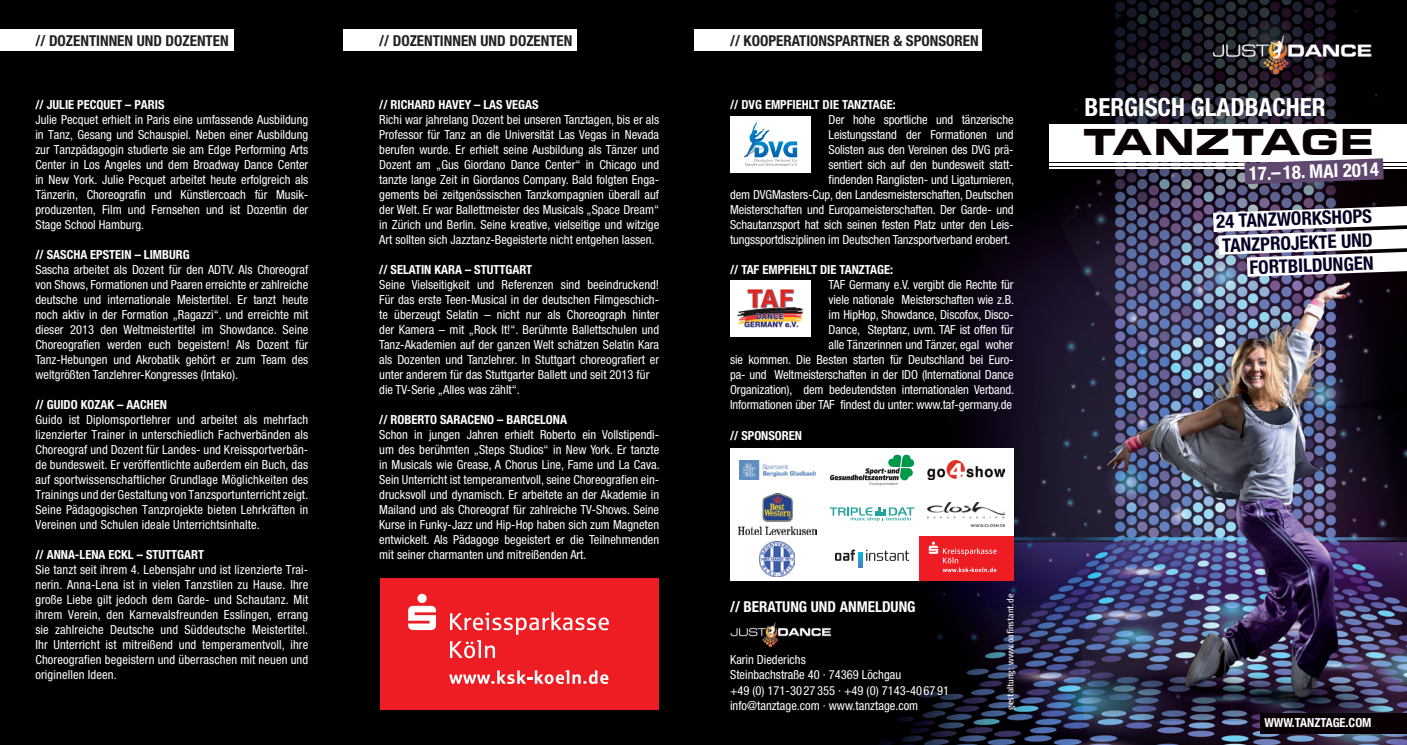
<style>
.page{position:relative;width:1407px;height:745px;background:#fff}
.page>*{position:absolute;margin:0;border:0;box-sizing:border-box;transform-origin:0 0}
.t1{font:38.75px "Eurostile T Blac Exte";letter-spacing:-.005em;color:#080005}
.t2{font:700 condensed 25px "Helvetica Neue";color:#fff}
.t3{font:700 condensed 18.75px/23.5px "Helvetica Neue";color:#040124;text-align:right}
.t4{font:700 condensed 18.75px "Helvetica Neue";color:#fff}
.t5{font:700 condensed 15px "Helvetica Neue LT Std";color:#231f20}
.t6{font:700 condensed 15px "Helvetica Neue";color:#fff}
.t7{font:15px "Minion Pro";color:#231f20}
.t8{font:condensed 12.5px/15px "Helvetica Neue";color:#fff;text-align:justify}
.t9{font:700 condensed 12.5px "Helvetica Neue";color:#fff}
.t10{font:condensed 8.75px "Signa Pro";letter-spacing:-.01em;color:#fff}
</style>
<div class="page">
<div style="left:0;top:0;width:1407px;height:744px;background:#000"></div>
<img style="left:878px;top:0;width:529px;height:744px">
<img style="left:1212px;top:35px;width:159px;height:38px">
<svg style="left:1213px;top:206px;width:194px;height:70px;background:#d2d1d7"></svg>
<div style="left:1049px;top:124px;width:358px;height:37px;background:#fff"></div>
<hr style="left:1049px;top:163px;width:358px;height:3px;background:#fff">
<hr style="left:1049px;top:167px;width:358px;height:1px;background:#fff">
<svg style="left:1244px;top:158px;width:139px;height:26px;background:#6a5676"></svg>
<div style="left:1260px;top:713px;width:147px;height:20px;background:#080005"></div>
<div style="left:730px;top:448px;width:283px;height:132px;background:#fff"></div>
<img style="left:739px;top:460px;width:77px;height:19px">
<img style="left:738px;top:493px;width:79px;height:41px">
<img style="left:760px;top:541px;width:35px;height:34px">
<svg style="left:830px;top:454px;width:84px;height:31px"></svg>
<svg style="left:830px;top:507px;width:84px;height:14px"></svg>
<svg style="left:835px;top:549px;width:20px;height:11px"></svg>
<svg style="left:858px;top:552px;width:4px;height:15px"></svg>
<svg style="left:866px;top:549px;width:43px;height:11px"></svg>
<img style="left:927px;top:460px;width:78px;height:19px">
<img style="left:928px;top:502px;width:77px;height:24px">
<div style="left:919px;top:536px;width:94px;height:44px;background:#ee1d23"></div>
<svg style="left:929px;top:541px;width:67px;height:30px"></svg>
<div style="left:730px;top:116px;width:81px;height:57px;background:#fff"></div>
<div style="left:730px;top:280px;width:81px;height:56px;background:#fff"></div>
<img style="left:737px;top:289px;width:67px;height:39px">
<svg style="left:744px;top:122px;width:53px;height:44px"></svg>
<div style="left:0;top:30px;width:233px;height:21px;background:#fff"></div>
<div style="left:344px;top:30px;width:233px;height:21px;background:#fff"></div>
<div style="left:694px;top:30px;width:287px;height:21px;background:#fff"></div>
<img style="left:730px;top:622px;width:100px;height:23px">
<div style="left:380px;top:578px;width:279px;height:131px;background:#ee1d23"></div>
<svg style="left:450px;top:612px;width:159px;height:45px"></svg>
<svg style="left:408px;top:593px;width:28px;height:36px"></svg>
<svg style="left:449px;top:670px;width:159px;height:13px"></svg>
<p class="t5" style="left:35px;top:32px;width:195px">// DOZENTINNEN UND DOZENTEN</p>
<p class="t5" style="left:379px;top:32px;width:195px">// DOZENTINNEN UND DOZENTEN</p>
<p class="t5" style="left:730px;top:32px;width:250px">// KOOPERATIONSPARTNER &amp; SPONSOREN</p>
<p class="t7" style="left:770px;top:32px;width:43px">rücken</p>
<p class="t9" style="left:35px;top:97px;width:131px">// JULIE PECQUET – PARIS</p>
<p class="t8" style="left:35px;top:112px;width:274px">Julie Pecquet erhielt in Paris eine umfassende Ausbildung in Tanz, Gesang und Schauspiel. Neben einer Ausbildung zur Tanzpädagogin studierte sie am Edge Performing Arts Center in Los Angeles und dem Broadway Dance Center in New York. Julie Pecquet arbeitet heute erfolgreich als Tänzerin, Choreografin und Künstlercoach für Musik&shy;produzenten, Film und Fernsehen und ist Dozentin der Stage School Hamburg.</p>
<p class="t9" style="left:35px;top:247px;width:156px">// SASCHA EPSTEIN – LIMBURG</p>
<p class="t8" style="left:35px;top:262px;width:274px">Sascha arbeitet als Dozent für den ADTV. Als Choreograf von Shows, Formationen und Paaren erreichte er zahlreiche deutsche und internationale Meistertitel. Er tanzt heute noch aktiv in der Formation „Ragazzi“. und erreichte mit dieser 2013 den Weltmeistertitel im Showdance. Seine Choreografien werden euch begeistern! Als Dozent für Tanz-Hebungen und Akrobatik gehört er zum Team des weltgrößten Tanzlehrer-Kongresses (Intako).</p>
<p class="t9" style="left:35px;top:397px;width:133px">// GUIDO KOZAK – AACHEN</p>
<p class="t8" style="left:35px;top:412px;width:274px">Guido ist Diplomsportlehrer und arbeitet als mehrfach lizenzierter Trainer in unterschiedlich Fachverbänden als Choreograf und Dozent für Landes- und Kreissportverbän&shy;de bundesweit. Er veröffentlichte außerdem ein Buch, das auf sportwissenschaftlicher Grundlage Möglichkeiten des Trainings und der Gestaltung von Tanzsportunterricht zeigt.<br>Seine Pädagogischen Tanzprojekte bieten Lehrkräften in Vereinen und Schulen ideale Unterrichtsinhalte.</p>
<p class="t9" style="left:35px;top:547px;width:170px">// ANNA-LENA ECKL – STUTTGART</p>
<p class="t8" style="left:35px;top:562px;width:274px">Sie tanzt seit ihrem 4. Lebensjahr und ist lizenzierte Trai&shy;nerin. Anna-Lena ist in vielen Tanzstilen zu Hause. Ihre große Liebe gilt jedoch dem Garde- und Schautanz. Mit ihrem Verein, den Karnevalsfreunden Esslingen, errang sie zahlreiche Deutsche und Süddeutsche Meistertitel.<br>Ihr Unterricht ist mitreißend und temperamentvoll, ihre Choreografien begeistern und überraschen mit neuen und originellen Ideen.</p>
<p class="t9" style="left:379px;top:97px;width:161px">// RICHARD HAVEY – LAS VEGAS</p>
<p class="t8" style="left:379px;top:112px;width:281px">Richi war jahrelang Dozent bei unseren Tanztagen, bis er als Professor für Tanz an die Universität Las Vegas in Nevada berufen wurde. Er erhielt seine Ausbildung als Tänzer und Dozent am „Gus Giordano Dance Center“ in Chicago und tanzte lange Zeit in Giordanos Company. Bald folgten Enga&shy;gements bei zeitgenössischen Tanzkompagnien überall auf der Welt. Er war Ballettmeister des Musicals „Space Dream“ in Zürich und Berlin. Seine kreative, vielseitige und witzige Art sollten sich Jazztanz-Begeisterte nicht entgehen lassen.</p>
<p class="t9" style="left:379px;top:262px;width:154px">// SELATIN KARA – STUTTGART</p>
<p class="t8" style="left:379px;top:277px;width:281px;text-align:left">Seine Vielseitigkeit und Referenzen sind beeindruckend!<br>Für das erste Teen-Musical in der deutschen Filmgeschich&shy;te überzeugt Selatin – nicht nur als Choreograph hinter der Kamera – mit „Rock It!“. Berühmte Ballettschulen und Tanz-Akademien auf der ganzen Welt schätzen Selatin Kara als Dozenten und Tanzlehrer. In Stuttgart choreografiert er unter anderem für das Stuttgarter Ballett und seit 2013 für die TV-Serie „Alles was zählt“.</p>
<p class="t9" style="left:379px;top:412px;width:189px">// ROBERTO SARACENO – BARCELONA</p>
<p class="t8" style="left:379px;top:427px;width:282px">Schon in jungen Jahren erhielt Roberto ein Vollstipendi&shy;um des berühmten „Steps Studios“ in New York. Er tanzte in Musicals wie Grease, A Chorus Line, Fame und La Cava.<br>Sein Unterricht ist temperamentvoll, seine Choreografien ein&shy;drucksvoll und dynamisch. Er arbeitete an der Akademie in Mailand und als Choreograf für zahlreiche TV-Shows. Seine Kurse in Funky-Jazz und Hip-Hop haben sich zum Magneten entwickelt. Als Pädagoge begeistert er die Teilnehmenden mit seiner charmanten und mitreißenden Art.</p>
<p class="t9" style="left:730px;top:97px;width:167px">// DVG EMPFIEHLT DIE TANZTAGE:</p>
<p class="t8" style="left:730px;top:112px;width:285px;text-align:right">Der hohe sportliche und tänzerische<br>Leistungsstand der Formationen und<br>Solisten aus den Vereinen des DVG prä-<br>sentiert sich auf den bundesweit statt-<br>findenden Ranglisten- und Ligaturnieren,<br>dem DVGMasters-Cup, den Landesmeisterschaften, Deutschen Meisterschaften und Europameisterschaften. Der Garde- und Schautanzsport hat sich seinen festen Platz unter den Leis&shy;tungssportdisziplinen im Deutschen Tanzsportverband erobert.</p>
<p class="t9" style="left:730px;top:262px;width:165px">// TAF EMPFIEHLT DIE TANZTAGE:</p>
<p class="t8" style="left:730px;top:277px;width:285px;text-align:right">TAF Germany e.V. vergibt die Rechte für<br>viele nationale Meisterschaften wie z.B.<br>im HipHop, Showdance, Discofox, Disco-<br>Dance, Steptanz, uvm. TAF ist offen für<br>alle Tänzerinnen und Tänzer, egal woher<br>sie kommen. Die Besten starten für Deutschland bei Euro&shy;pa- und Weltmeisterschaften in der IDO (International Dance Organization), dem bedeutendsten internationalen Verband.<br>Informationen über TAF findest du unter: www.taf-germany.de</p>
<p class="t9" style="left:730px;top:428px;width:73px">// SPONSOREN</p>
<p class="t6" style="left:730px;top:597px;width:187px">// BERATUNG UND ANMELDUNG</p>
<p class="t8" style="left:730px;top:652px;width:221px;text-align:left">Karin Diederichs<br>Steinbachstraße 40 · 74369 Löchgau<br>+49 (0) 171-30 27 355 · +49 (0) 7143-40 67 91 info@tanztage.com · www.tanztage.com</p>
<p class="t10" style="left:1004px;top:709px;width:117px;rotate:-90deg">gestaltung: www.oafinstant.de</p>
<h2 class="t2" style="left:1084px;top:92px;width:243px">BERGISCH GLADBACHER</h2>
<h1 class="t1" style="left:1083px;top:119px;width:292px">TANZTAGE</h1>
<h3 class="t4" style="left:1248px;top:162px;width:132px;rotate:-2deg">17.–18. MAI 2014</h3>
<h3 class="t3" style="left:1215px;top:209px;width:157px;rotate:-2deg">24 TANZWORKSHOPS<br>TANZPROJEKTE UND<br>FORTBILDUNGEN</h3>
<p class="t9" style="left:1264px;top:714px;width:109px">WWW.TANZTAGE.COM</p>
</div>
